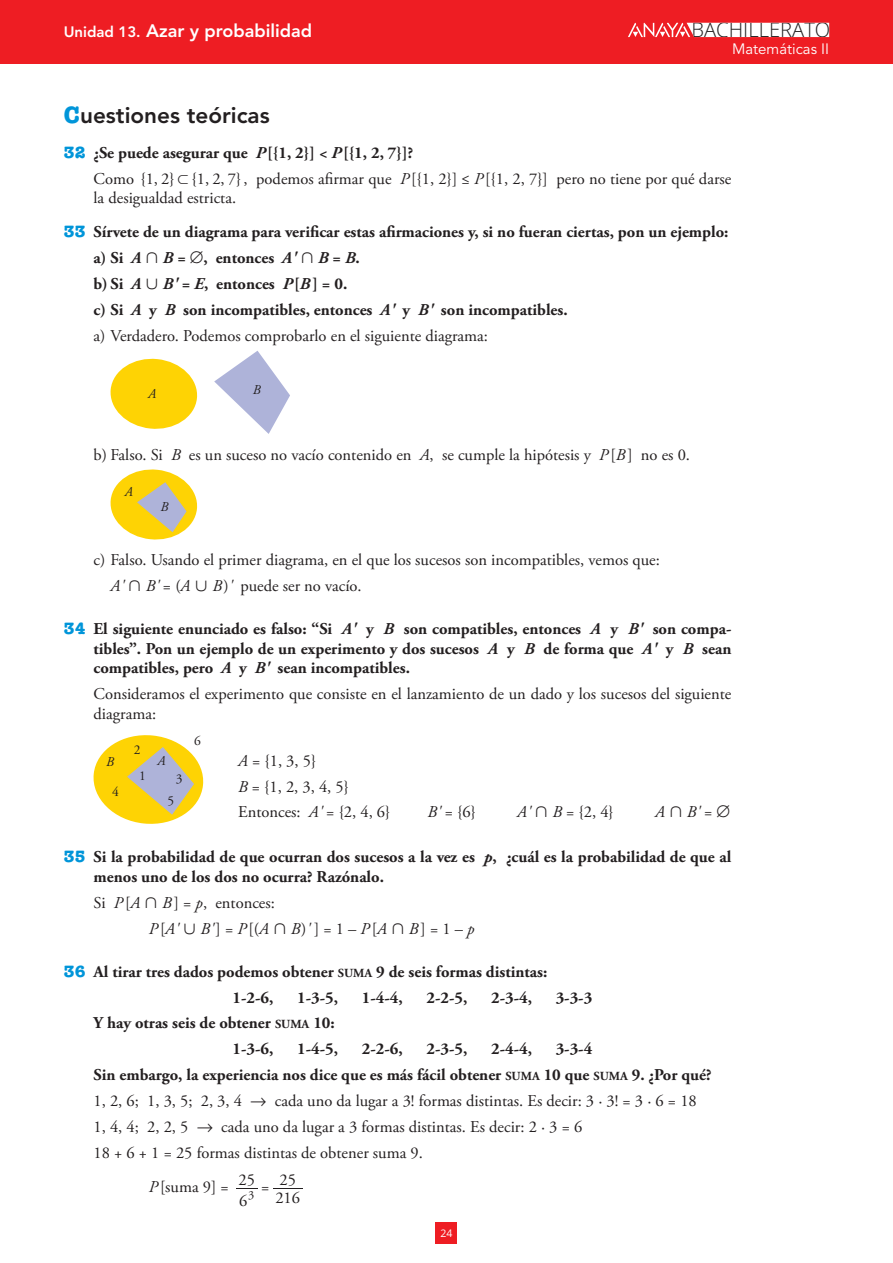
<style>
.page{position:relative;width:893px;height:1263px;background:#fff}
.page>*{position:absolute;margin:0;border:0;box-sizing:border-box;transform-origin:0 0}
.t1{font:800 22.5px "Avenir LT Std";color:#231f20}
.t2{font:300 20.25px "Open Sans";color:#231f20}
.t3{font:800 18px "Avenir LT Std";color:#fff}
.t4{font:700 16.5px/25.8px "Adobe Garamond Pro";color:#231f20}
.t5{font:16.5px/25.8px "Adobe Garamond Pro";color:#231f20}
.t6{font:italic 16.5px "Adobe Garamond Pro";color:#231f20}
.t7{font:15px "Avenir LT Std";color:#fff}
.t8{font:italic 13.5px "Adobe Garamond Pro";color:#231f20}
.t9{font:13.5px "Adobe Garamond Pro";color:#231f20}
.t10{font:12.3px "Adobe Garamond Pro";color:#231f20}
.t11{font:10.5px "Open Sans";color:#fff}
.s1{font-size:15px}
.s2{font-family:"American Typewriter Std";font-weight:700;font-size:24px;color:#0095d9}
.s3{font-family:"American Typewriter Std";color:#0095d9}
.s4{font-style:italic}
.s5{font-weight:400}
.s6{font-family:"MM Relation"}
.s7{font-style:normal}
.s8{font-size:12.3px}
.s9{font-weight:700}
.s10{font-weight:700;font-size:12.3px}
</style>
<div class="page">
<div style="left:0;top:0;width:893px;height:64px;background:#ee1d23"></div>
<svg style="left:628px;top:22px;width:201px;height:15px"></svg>
<div style="left:436px;top:1222px;width:21px;height:21px;background:#ee1d23"></div>
<svg style="left:111px;top:358px;width:87px;height:71px"></svg>
<svg style="left:214px;top:351px;width:76px;height:83px"></svg>
<svg style="left:111px;top:469px;width:86px;height:70px"></svg>
<svg style="left:94px;top:735px;width:109px;height:89px"></svg>
<svg style="left:236px;top:1188px;width:21px;height:1px"></svg>
<hr style="left:273px;top:1188px;width:30px;height:1px;background:#231f20">
<p class="t3" style="left:64px;top:20px;width:250px"><span class="s1">Unidad 13.</span> Azar y probabilidad</p>
<p class="t2" style="left:691px;top:16px;width:140px">BACHILLERATO</p>
<p class="t7" style="left:732px;top:40px;width:99px">Matemáticas II</p>
<h1 class="t1" style="left:64px;top:102px;width:207px"><span class="s2">C</span>uestiones teóricas</h1>
<p class="t4" style="left:94px;top:140px;width:321px;text-indent:-30px"><span class="s3">32</span> ¿Se puede asegurar que <span class="s4">P</span> [{1, 2}] &lt; <span class="s4">P</span> [{1, 2, 7}]?<br><span class="s5">Como { ,1 2} {</span></p>
<p class="t5" style="left:94px;top:169px;width:639px;line-height:19.5px;text-indent:84px"><span class="s6">1</span> 1 2, , 7}, podemos afirmar que <span class="s4">P</span> [{1, 2}] ≤ <span class="s4">P</span> [{1, 2, 7}] pero no tiene por qué darse la desigualdad estricta.</p>
<p class="t4" style="left:94px;top:220px;width:636px;text-indent:-30px"><span class="s3">33</span> Sírvete de un diagrama para verificar estas afirmaciones y, si no fueran ciertas, pon un ejemplo: a) Si <span class="s4">A</span> ∩ <span class="s4">B</span> = ∅, entonces <span class="s4">A'</span> ∩ <span class="s4">B</span> = <span class="s4">B</span>.<br>b) Si <span class="s4">A</span> ∪ <span class="s4">B'</span> = <span class="s4">E</span>, entonces <span class="s4">P</span> [<span class="s4">B</span> ] = 0.<br>c) Si <span class="s4">A</span> y <span class="s4">B</span> son incompatibles, entonces <span class="s4">A'</span> y <span class="s4">B'</span> son incompatibles.<br><span class="s5">a) Verdadero. Podemos comprobarlo en el siguiente diagrama:</span></p>
<p class="t8" style="left:148px;top:386px;width:10px">A</p>
<p class="t8" style="left:253px;top:382px;width:9px">B</p>
<p class="t5" style="left:94px;top:442px;width:598px">b) Falso. Si <span class="s4">B</span> es un suceso no vacío contenido en <span class="s4">A</span>, se cumple la hipótesis y <span class="s4">P</span> [<span class="s4">B</span> ] no es 0.</p>
<p class="t8" style="left:125px;top:484px;width:10px">A</p>
<p class="t8" style="left:160px;top:499px;width:9px">B</p>
<p class="t5" style="left:111px;top:548px;width:551px;text-indent:-17px">c) Falso. Usando el primer diagrama, en el que los sucesos son incompatibles, vemos que:<br><span class="s4">A'</span> ∩ <span class="s4">B'</span> = (<span class="s4">A</span> ∪ <span class="s4">B</span> )<span class="s4">'</span> puede ser no vacío.</p>
<p class="t4" style="left:94px;top:619px;width:639px;line-height:19.5px;text-align:justify;text-indent:-30px"><span class="s3">34</span> El siguiente enunciado es falso: “Si <span class="s4">A'</span> y <span class="s4">B</span> son compatibles, entonces <span class="s4">A</span> y <span class="s4">B'</span> son compa&shy;tibles”. Pon un ejemplo de un experimento y dos sucesos <span class="s4">A</span> y <span class="s4">B</span> de forma que <span class="s4">A'</span> y <span class="s4">B</span> sean compatibles, pero <span class="s4">A</span> y <span class="s4">B'</span> sean incompatibles.</p>
<p class="t5" style="left:94px;top:685px;width:639px;line-height:19.5px">Consideramos el experimento que consiste en el lanzamiento de un dado y los sucesos del siguiente diagrama:</p>
<p class="t5" style="left:238px;top:748px;width:154px"><span class="s4">A</span> = {1, 3, 5}<br><span class="s4">B</span> = {1, 2, 3, 4, 5}<br>Entonces: <span class="s4">A'</span> = {2, 4, 6}</p>
<p class="t9" style="left:194px;top:732px;width:8px">6</p>
<p class="t9" style="left:134px;top:742px;width:8px">2</p>
<p class="t8" style="left:106px;top:754px;width:9px">B</p>
<p class="t8" style="left:158px;top:752px;width:10px">A</p>
<p class="t9" style="left:139px;top:768px;width:8px">1</p>
<p class="t9" style="left:176px;top:771px;width:8px">3</p>
<p class="t9" style="left:167px;top:792px;width:8px">5</p>
<p class="t9" style="left:112px;top:783px;width:8px">4</p>
<p class="t5" style="left:428px;top:800px;width:50px"><span class="s4">B'</span> = {6}</p>
<p class="t5" style="left:517px;top:800px;width:98px"><span class="s4">A'</span> ∩ <span class="s4">B</span> = {2, 4}</p>
<p class="t6" style="left:655px;top:802px;width:76px">A∩B' <span class="s7">=</span> ∅</p>
<p class="t4" style="left:94px;top:848px;width:639px;line-height:19.5px;text-indent:-30px"><span class="s3">35</span> Si la probabilidad de que ocurran dos sucesos a la vez es <span class="s4">p</span>, ¿cuál es la probabilidad de que al menos uno de los dos no ocurra? Razónalo.</p>
<p class="t5" style="left:149px;top:890px;width:327px;text-indent:-55px">Si <span class="s4">P</span> [<span class="s4">A</span> ∩ <span class="s4">B</span> ] = <span class="s4">p</span>, entonces:<br><span class="s4">P</span> [<span class="s4">A'</span> ∪ <span class="s4">B'</span> ] = <span class="s4">P</span> [(<span class="s4">A</span> ∩ <span class="s4">B</span> )<span class="s4">'</span> ] = 1 – <span class="s4">P</span> [<span class="s4">A</span> ∩ <span class="s4">B</span> ] = 1 – <span class="s4">p</span></p>
<p class="t4" style="left:233px;top:959px;width:316px;text-indent:-169px"><span class="s3">36</span> Al tirar tres dados podemos obtener <span class="s8">SUMA</span> 9 de seis formas distintas:<br>1-2-6,</p>
<p class="t4" style="left:297px;top:985px;width:42px">1-3-5,</p>
<p class="t4" style="left:362px;top:985px;width:42px">1-4-4,</p>
<p class="t4" style="left:426px;top:985px;width:42px">2-2-5,</p>
<p class="t4" style="left:491px;top:985px;width:42px">2-3-4,</p>
<p class="t4" style="left:556px;top:985px;width:38px">3-3-3</p>
<p class="t4" style="left:233px;top:1010px;width:104px;text-indent:-139px">Y hay otras seis de obtener <span class="s8">SUMA</span> 10:<br>1-3-6,</p>
<p class="t5" style="left:94px;top:1037px;width:620px;text-indent:462px"><span class="s9">3-3-4<br>Sin embargo, la experiencia nos dice que es más fácil obtener</span> <span class="s10">SUMA</span> <span class="s9">10 que</span> <span class="s10">SUMA</span> <span class="s9">9. ¿Por qué?<br></span>1, 2, 6; 1, 3, 5; 2, 3, 4 → cada uno da lugar a 3! formas distintas. Es decir: 3 · 3! = 3 · 6 = 18<br>1, 4, 4; 2, 2, 5 → cada uno da lugar a 3 formas distintas. Es decir: 2 · 3 = 6<br>18 + 6 + 1 = 25 formas distintas de obtener suma 9.</p>
<p class="t5" style="left:149px;top:1174px;width:81px"><span class="s4">P</span> [suma 9] =</p>
<p class="t5" style="left:239px;top:1189px;width:10px">6</p>
<p class="t4" style="left:297px;top:1036px;width:42px">1-4-5,</p>
<p class="t4" style="left:362px;top:1036px;width:42px">2-2-6,</p>
<p class="t4" style="left:426px;top:1036px;width:42px">2-3-5,</p>
<p class="t4" style="left:491px;top:1036px;width:42px">2-4-4,</p>
<p class="t5" style="left:238px;top:1167px;width:18px">25</p>
<p class="t5" style="left:279px;top:1167px;width:18px">25</p>
<p class="t10" style="left:248px;top:1188px;width:23px">3 <sup>=</sup></p>
<p class="t5" style="left:275px;top:1185px;width:26px">216</p>
<p class="t11" style="left:440px;top:1226px;width:14px">24</p>
</div>
